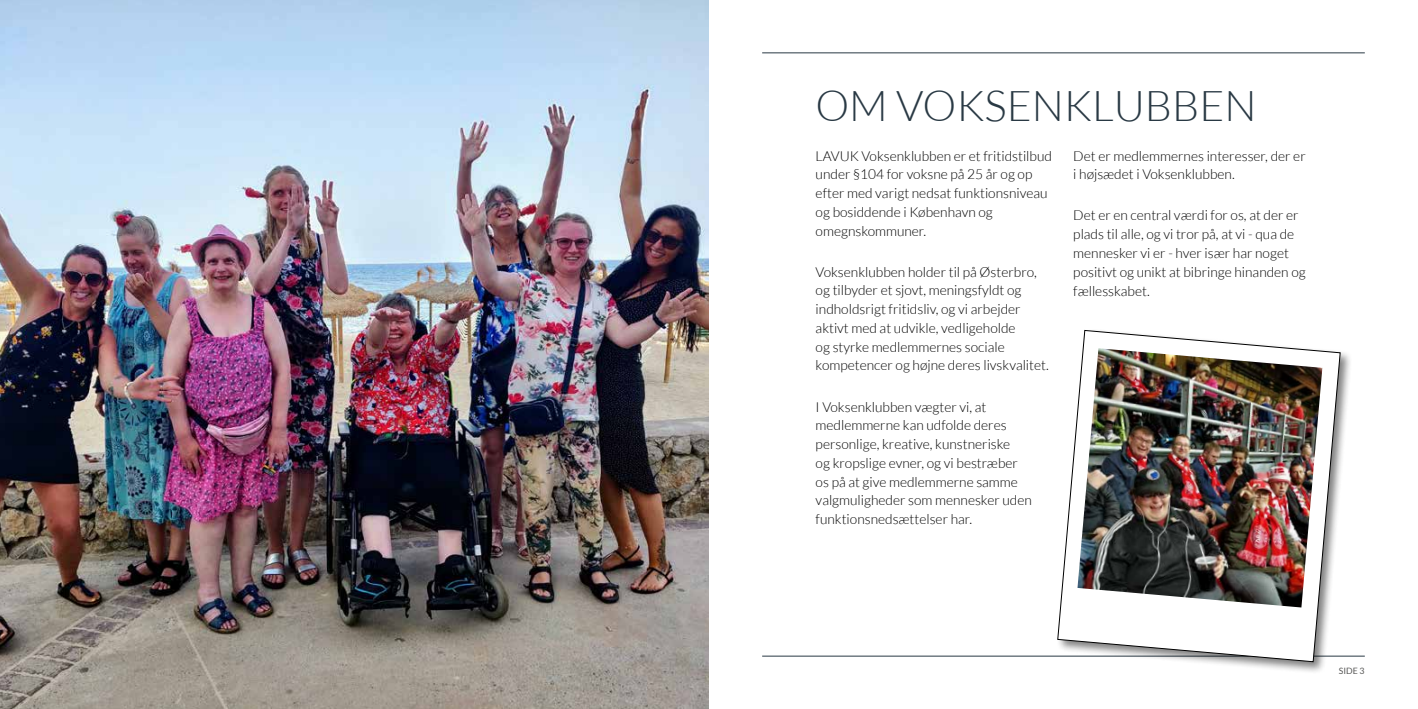
<style>
.page{position:relative;width:1418px;height:709px;background:#fff}
.page>*{position:absolute;margin:0;border:0;box-sizing:border-box;transform-origin:0 0}
.t1{font:300 42.5px "Lato";color:#293944}
.t2{font:300 13.75px/18.8px "Lato";color:#000}
.t3{font:8.75px "Lato";color:#575756}
</style>
<div class="page">
<img style="left:0;top:0;width:709px;height:709px">
<hr style="left:762px;top:53px;width:602px;height:1px;background:#293944">
<hr style="left:762px;top:656px;width:602px;height:1px;background:#293944">
<div style="left:1055px;top:328px;width:297px;height:346px;background:#000;opacity:.5"></div>
<svg style="left:1057px;top:330px;width:283px;height:332px"></svg>
<img style="left:1077px;top:348px;width:245px;height:259px">
<h1 class="t1" style="left:815px;top:83px;width:443px">OM VOKSENKLUBBEN</h1>
<p class="t2" style="left:815px;top:146px;width:238px">LAVUK Voksenklubben er et fritidstilbud under §104 for voksne på 25 år og op efter med varigt nedsat funktionsniveau og bosiddende i København og omegnskommuner.</p>
<p class="t2" style="left:815px;top:262px;width:235px">Voksenklubben holder til på Østerbro, og tilbyder et sjovt, meningsfyldt og indholdsrigt fritidsliv, og vi arbejder aktivt med at udvikle, vedligeholde<br>og styrke medlemmernes sociale kompetencer og højne deres livskvalitet.</p>
<p class="t2" style="left:815px;top:397px;width:218px">I Voksenklubben vægter vi, at medlemmerne kan udfolde deres personlige, kreative, kunstneriske<br>og kropslige evner, og vi bestræber os på at give medlemmerne samme valgmuligheder som mennesker uden funktionsnedsættelser har.</p>
<p class="t2" style="left:1073px;top:146px;width:234px">Det er medlemmernes interesser, der er i højsædet i Voksenklubben.</p>
<p class="t2" style="left:1073px;top:206px;width:234px">Det er en central værdi for os, at der er plads til alle, og vi tror på, at vi - qua de mennesker vi er - hver især har noget positivt og unikt at bibringe hinanden og fællesskabet.</p>
<p class="t3" style="left:1338px;top:665px;width:27px">SIDE 3</p>
</div>
